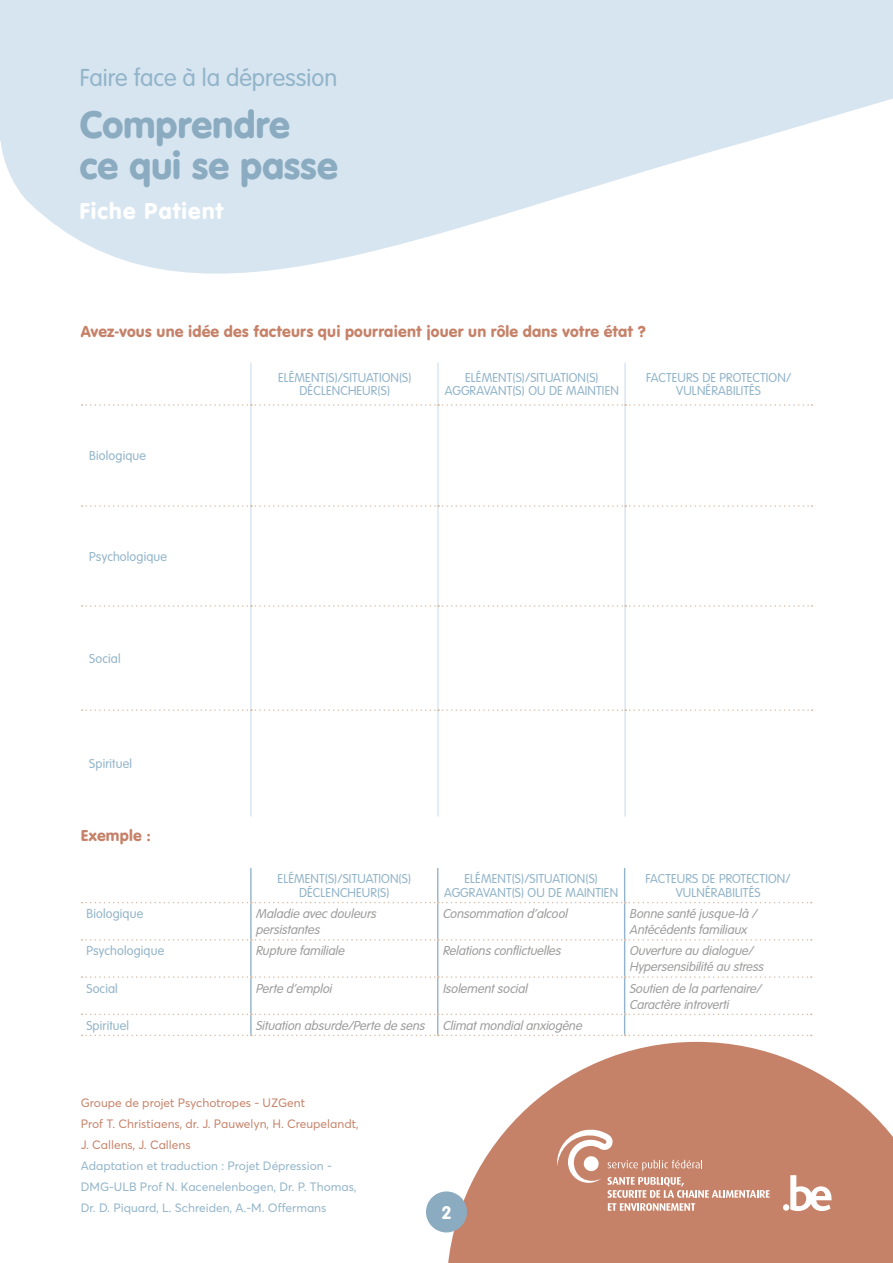
<style>
.page{position:relative;width:893px;height:1263px;background:#fff}
.page>*{position:absolute;margin:0;border:0;box-sizing:border-box;transform-origin:0 0}
.t1{font:900 37.5px "VAG Rounded Std";letter-spacing:.01em;color:#8babc0}
.t2{font:300 24px "VAG Rounded Std";color:#92b4c9}
.t3{font:900 22.5px "VAG Rounded Std";letter-spacing:.06em;color:#fff}
.t4{font:700 18px "VAG Rounded Std";color:#fff}
.t5{font:16.5px "VAG Rundschrift D";letter-spacing:.01em;color:#c68269}
.Style_de_paragraphe{font:300 13.5px/13.5px "VAG Rundschrift D";letter-spacing:.01em;color:#92b4c9;text-align:center}
.Style_de_paragraphe-2{font:italic 300 13.5px/16.2px "VAG Rundschrift D";color:#9d9d9c}
.t6{font:12px/21px "Averta";color:#92b4c9}
.t7{font:12px/21px "Averta";color:#c68269}
</style>
<div class="page">
<svg style="left:446px;top:1042px;width:447px;height:221px;fill:#c68269"></svg>
<div style="left:783px;top:1204px;width:6px;height:7px;background:#fff;border-radius:50%"></div>
<svg style="left:790px;top:1175px;width:41px;height:36px"></svg>
<div style="left:426px;top:1191px;width:41px;height:41px;background:#8babc0;border-radius:50%"></div>
<svg style="left:557px;top:1130px;width:213px;height:81px;background:#cd937d"></svg>
<hr style="left:250px;top:362px;width:2px;height:42px;background:#d7e5f1">
<hr style="left:250px;top:406px;width:2px;height:99px;background:#d7e5f1">
<hr style="left:250px;top:507px;width:2px;height:98px;background:#d7e5f1">
<hr style="left:250px;top:607px;width:2px;height:102px;background:#d7e5f1">
<hr style="left:250px;top:711px;width:2px;height:105px;background:#d7e5f1">
<hr style="left:437px;top:362px;width:2px;height:42px;background:#d7e5f1">
<hr style="left:437px;top:406px;width:2px;height:99px;background:#d7e5f1">
<hr style="left:437px;top:507px;width:2px;height:98px;background:#d7e5f1">
<hr style="left:437px;top:607px;width:2px;height:102px;background:#d7e5f1">
<hr style="left:437px;top:711px;width:2px;height:105px;background:#d7e5f1">
<hr style="left:624px;top:362px;width:2px;height:42px;background:#d7e5f1">
<hr style="left:624px;top:406px;width:2px;height:99px;background:#d7e5f1">
<hr style="left:624px;top:507px;width:2px;height:98px;background:#d7e5f1">
<hr style="left:624px;top:607px;width:2px;height:102px;background:#d7e5f1">
<hr style="left:624px;top:711px;width:2px;height:105px;background:#d7e5f1">
<svg style="left:82px;top:404px;width:730px;height:2px"></svg>
<svg style="left:82px;top:505px;width:730px;height:2px"></svg>
<svg style="left:82px;top:605px;width:730px;height:2px"></svg>
<svg style="left:82px;top:709px;width:730px;height:2px"></svg>
<svg style="left:0;top:0;width:893px;height:274px;fill:#d7e5f1"></svg>
<hr style="left:250px;top:868px;width:2px;height:34px;background:#92b4c9">
<hr style="left:437px;top:868px;width:1px;height:34px;background:#92b4c9">
<hr style="left:624px;top:868px;width:1px;height:34px;background:#92b4c9">
<hr style="left:250px;top:903px;width:2px;height:36px;background:#92b4c9">
<hr style="left:437px;top:903px;width:1px;height:36px;background:#92b4c9">
<hr style="left:624px;top:903px;width:1px;height:36px;background:#92b4c9">
<hr style="left:250px;top:940px;width:2px;height:36px;background:#92b4c9">
<hr style="left:437px;top:940px;width:1px;height:36px;background:#92b4c9">
<hr style="left:624px;top:940px;width:1px;height:36px;background:#92b4c9">
<hr style="left:250px;top:978px;width:2px;height:35px;background:#92b4c9">
<hr style="left:437px;top:978px;width:1px;height:35px;background:#92b4c9">
<hr style="left:624px;top:978px;width:1px;height:35px;background:#92b4c9">
<svg style="left:82px;top:902px;width:730px;height:1px"></svg>
<svg style="left:82px;top:939px;width:730px;height:1px"></svg>
<svg style="left:82px;top:976px;width:730px;height:2px"></svg>
<svg style="left:82px;top:1013px;width:730px;height:23px"></svg>
<p class="t2" style="left:80px;top:64px;width:259px">Faire face à la dépression</p>
<p class="t1" style="left:80px;top:102px;width:212px">Comprendre</p>
<p class="t1" style="left:80px;top:143px;width:260px">ce qui se passe</p>
<p class="t3" style="left:80px;top:198px;width:145px">Fiche Patient</p>
<p class="t5" style="left:81px;top:321px;width:567px">Avez-vous une idée des facteurs qui pourraient jouer un rôle dans votre état ?</p>
<p class="Style_de_paragraphe" style="left:278px;top:371px;width:135px">ELÉMENT(S)/SITUATION(S)</p>
<p class="Style_de_paragraphe" style="left:300px;top:384px;width:92px">DÉCLENCHEUR(S)</p>
<p class="Style_de_paragraphe" style="left:465px;top:371px;width:135px">ELÉMENT(S)/SITUATION(S)</p>
<p class="Style_de_paragraphe" style="left:445px;top:384px;width:175px">AGGRAVANT(S) OU DE MAINTIEN</p>
<p class="Style_de_paragraphe" style="left:646px;top:371px;width:147px">FACTEURS DE PROTECTION/</p>
<p class="Style_de_paragraphe" style="left:676px;top:384px;width:86px">VULNÉRABILITÉS</p>
<p class="Style_de_paragraphe" style="left:89px;top:449px;width:58px">Biologique</p>
<p class="Style_de_paragraphe" style="left:89px;top:550px;width:79px">Psychologique</p>
<p class="Style_de_paragraphe" style="left:89px;top:652px;width:33px">Social</p>
<p class="Style_de_paragraphe" style="left:89px;top:757px;width:44px">Spirituel</p>
<p class="t5" style="left:81px;top:825px;width:71px">Exemple :</p>
<p class="Style_de_paragraphe" style="left:278px;top:872px;width:135px">ELÉMENT(S)/SITUATION(S)<br>DÉCLENCHEUR(S)</p>
<p class="Style_de_paragraphe" style="left:444px;top:872px;width:175px">ELÉMENT(S)/SITUATION(S)<br>AGGRAVANT(S) OU DE MAINTIEN</p>
<p class="Style_de_paragraphe" style="left:646px;top:872px;width:147px">FACTEURS DE PROTECTION/<br>VULNÉRABILITÉS</p>
<p class="Style_de_paragraphe" style="left:86px;top:907px;width:58px">Biologique</p>
<p class="Style_de_paragraphe-2" style="left:257px;top:905px;width:122px">Maladie avec douleurs persistantes</p>
<p class="Style_de_paragraphe-2" style="left:443px;top:905px;width:126px">Consommation d’alcool</p>
<p class="Style_de_paragraphe-2" style="left:630px;top:905px;width:129px">Bonne santé jusque-là /<br>Antécédents familiaux</p>
<p class="Style_de_paragraphe" style="left:86px;top:944px;width:79px">Psychologique</p>
<p class="Style_de_paragraphe-2" style="left:257px;top:942px;width:90px">Rupture familiale</p>
<p class="Style_de_paragraphe-2" style="left:443px;top:942px;width:120px">Relations conflictuelles</p>
<p class="Style_de_paragraphe-2" style="left:630px;top:942px;width:135px">Ouverture au dialogue/<br>Hypersensibilité au stress</p>
<p class="Style_de_paragraphe" style="left:86px;top:982px;width:33px">Social</p>
<p class="Style_de_paragraphe-2" style="left:257px;top:979px;width:78px">Perte d’emploi</p>
<p class="Style_de_paragraphe-2" style="left:443px;top:979px;width:86px">Isolement social</p>
<p class="Style_de_paragraphe-2" style="left:630px;top:979px;width:133px">Soutien de la partenaire/<br>Caractère introverti</p>
<p class="Style_de_paragraphe" style="left:86px;top:1019px;width:44px">Spirituel</p>
<p class="Style_de_paragraphe-2" style="left:257px;top:1017px;width:170px">Situation absurde/Perte de sens</p>
<p class="Style_de_paragraphe-2" style="left:443px;top:1017px;width:141px">Climat mondial anxiogène</p>
<p class="t7" style="left:81px;top:1092px;width:279px">Groupe de projet Psychotropes - UZGent<br>Prof T. Christiaens, dr. J. Pauwelyn, H. Creupelandt,<br>J. Callens, J. Callens</p>
<p class="t6" style="left:81px;top:1155px;width:277px">Adaptation et traduction : Projet Dépression -<br>DMG-ULB Prof N. Kacenelenbogen, Dr. P. Thomas,<br>Dr. D. Piquard, L. Schreiden, A.-M. Offermans</p>
<h3 class="t4" style="left:441px;top:1202px;width:12px">2</h3>
</div>
